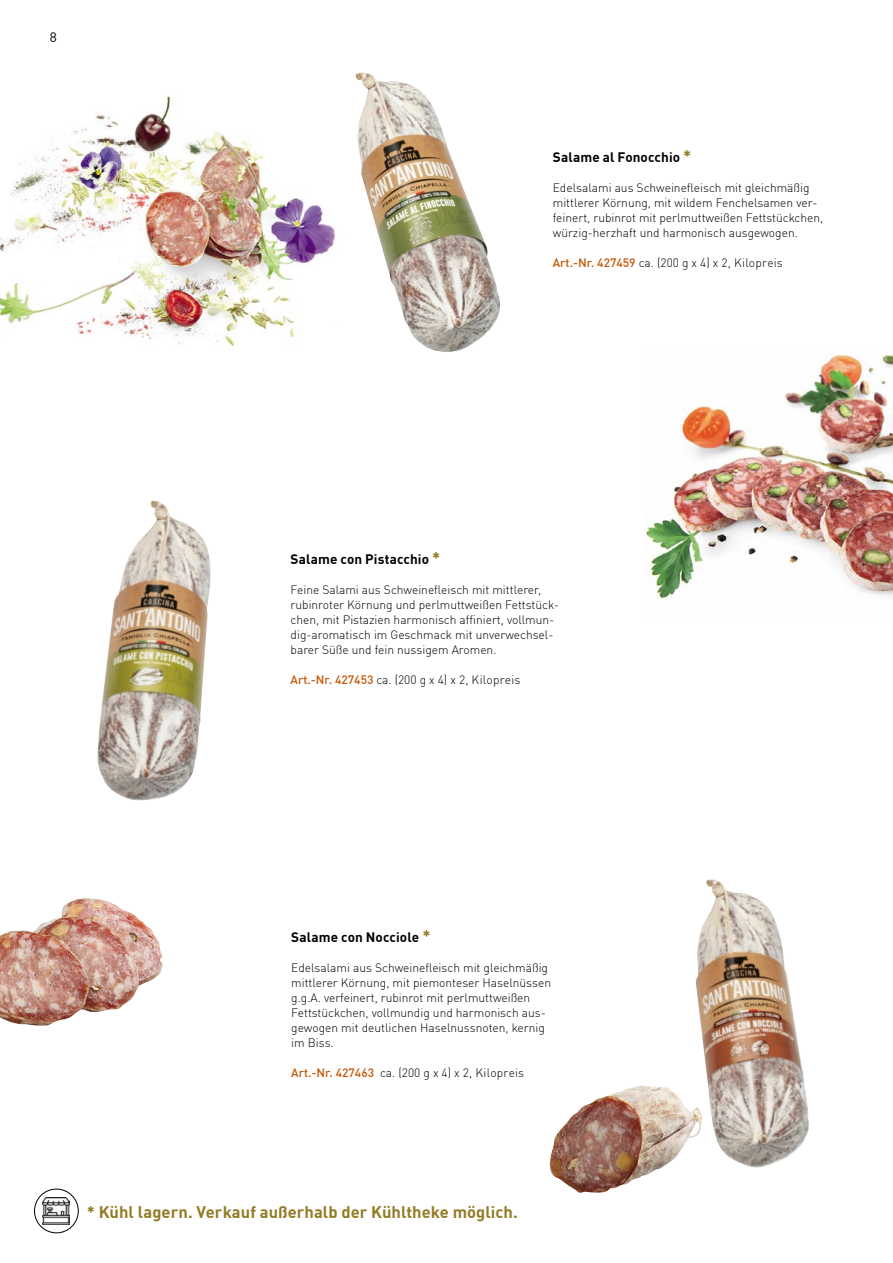
<style>
.page{position:relative;width:893px;height:1263px;background:#fff}
.page>*{position:absolute;margin:0;border:0;box-sizing:border-box;transform-origin:0 0}
.t1{font:700 16.5px "DIN Offc";letter-spacing:.005em;color:#927b23}
.t2{font:700 13.5px "DIN Offc";letter-spacing:.01em;color:#000}
.t3{font:13.5px "DIN Offc";color:#000}
.t4{font:300 12px/15px "DIN Offc";color:#000}
.s1{font-size:16.5px;color:#927b23}
.s2{font-weight:500;color:#c35504}
</style>
<div class="page">
<img style="left:97px;top:500px;width:114px;height:301px">
<img style="left:355px;top:72px;width:146px;height:280px">
<img style="left:695px;top:879px;width:114px;height:289px">
<img style="left:0;top:96px;width:336px;height:250px">
<img style="left:645px;top:354px;width:248px;height:245px">
<img style="left:549px;top:1086px;width:155px;height:107px">
<img style="left:0;top:898px;width:163px;height:128px">
<div style="left:34px;top:1188px;width:45px;height:45px;border:1px solid #000;border-radius:50%"></div>
<img style="left:42px;top:1198px;width:28px;height:27px">
<p class="t3" style="left:50px;top:29px;width:9px">8</p>
<p class="t2" style="left:553px;top:149px;width:140px">Salame al Fonocchio <span class="s1">*</span></p>
<p class="t4" style="left:553px;top:180px;width:272px">Edelsalami aus Schweinefleisch mit gleichmäßig mittlerer Körnung, mit wildem Fenchelsamen ver&shy;feinert, rubinrot mit perlmuttweißen Fettstückchen, würzig-herzhaft und harmonisch ausgewogen.</p>
<p class="t4" style="left:553px;top:255px;width:232px"><span class="s2">Art.-Nr. 427459</span> ca. (200 g x 4) x 2, Kilopreis</p>
<p class="t2" style="left:291px;top:550px;width:151px">Salame con Pistacchio <span class="s1">*</span></p>
<p class="t4" style="left:291px;top:581px;width:270px">Feine Salami aus Schweinefleisch mit mittlerer, rubinroter Körnung und perlmuttweißen Fettstück&shy;chen, mit Pistazien harmonisch affiniert, vollmun&shy;dig-aromatisch im Geschmack mit unverwechsel&shy;barer Süße und fein nussigem Aromen.</p>
<p class="t4" style="left:291px;top:671px;width:231px"><span class="s2">Art.-Nr. 427453</span> ca. (200 g x 4) x 2, Kilopreis</p>
<p class="t2" style="left:291px;top:928px;width:141px">Salame con Nocciole <span class="s1">*</span></p>
<p class="t4" style="left:291px;top:960px;width:261px">Edelsalami aus Schweinefleisch mit gleichmäßig mittlerer Körnung, mit piemonteser Haselnüssen g.g.A. verfeinert, rubinrot mit perlmuttweißen Fettstückchen, vollmundig und harmonisch aus&shy;gewogen mit deutlichen Haselnussnoten, kernig im Biss.</p>
<p class="t4" style="left:291px;top:1065px;width:234px"><span class="s2">Art.-Nr. 427463</span> ca. (200 g x 4) x 2, Kilopreis</p>
<h1 class="t1" style="left:87px;top:1201px;width:432px">* Kühl lagern. Verkauf außerhalb der Kühltheke möglich.</h1>
</div>
